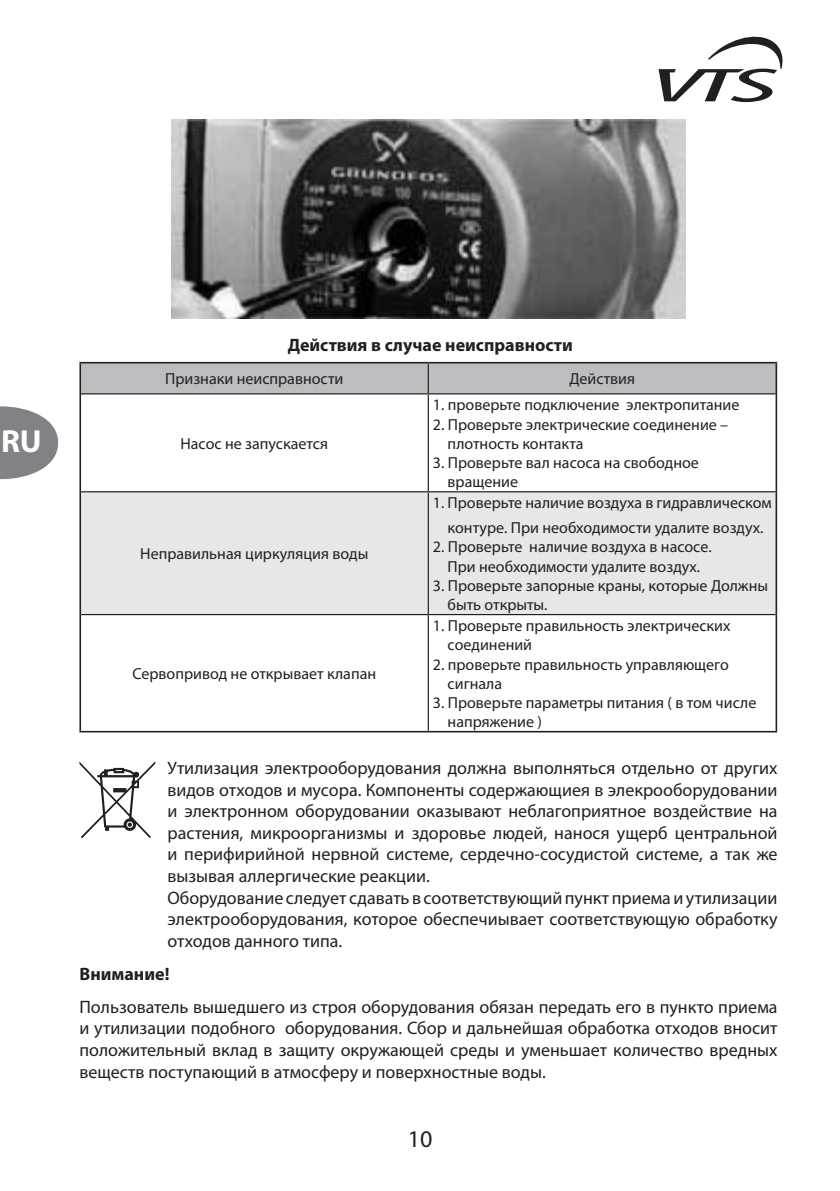
<style>
.page{position:relative;width:840px;height:1191px;background:#fff}
.page>*{position:absolute;margin:0;border:0;box-sizing:border-box;transform-origin:0 0}
.t1{font:700 32px "Myriad Pro";color:#fff}
.t2{font:24px "Myriad Pro";color:#231f20}
.t3{font:18px/21.6px "Myriad Pro";color:#231f20}
.t4{font:700 18px "Myriad Pro";color:#231f20}
.t5{font:16px/19.2px "Myriad Pro";color:#231f20}
</style>
<div class="page">
<svg style="left:0;top:406px;width:59px;height:74px"></svg>
<img style="left:171px;top:120px;width:514px;height:198px">
<div style="left:81px;top:363px;width:694px;height:30px;background:#bcbdc0"></div>
<div style="left:81px;top:492px;width:694px;height:122px;background:#e6e7e9"></div>
<hr style="left:79px;top:362px;width:349px;height:1px;background:#231f20">
<hr style="left:79px;top:363px;width:2px;height:31px;background:#231f20">
<hr style="left:428px;top:362px;width:348px;height:1px;background:#231f20">
<hr style="left:775px;top:363px;width:1px;height:31px;background:#231f20">
<hr style="left:79px;top:394px;width:2px;height:98px;background:#231f20">
<hr style="left:775px;top:394px;width:1px;height:98px;background:#231f20">
<hr style="left:79px;top:492px;width:2px;height:122px;background:#231f20">
<hr style="left:775px;top:492px;width:1px;height:122px;background:#231f20">
<hr style="left:79px;top:614px;width:2px;height:117px;background:#231f20">
<hr style="left:775px;top:614px;width:1px;height:117px;background:#231f20">
<hr style="left:79px;top:731px;width:349px;height:1px;background:#231f20">
<hr style="left:428px;top:731px;width:348px;height:1px;background:#231f20">
<hr style="left:427px;top:363px;width:1px;height:30px;background:#231f20">
<hr style="left:81px;top:393px;width:347px;height:1px;background:#231f20">
<hr style="left:428px;top:393px;width:347px;height:1px;background:#231f20">
<hr style="left:427px;top:394px;width:1px;height:97px;background:#231f20">
<hr style="left:81px;top:491px;width:347px;height:1px;background:#231f20">
<hr style="left:428px;top:491px;width:347px;height:1px;background:#231f20">
<hr style="left:427px;top:492px;width:1px;height:122px;background:#231f20">
<hr style="left:81px;top:614px;width:347px;height:1px;background:#231f20">
<hr style="left:428px;top:614px;width:347px;height:1px;background:#231f20">
<hr style="left:427px;top:615px;width:1px;height:116px;background:#231f20">
<svg style="left:79px;top:761px;width:76px;height:77px"></svg>
<svg style="left:658px;top:36px;width:124px;height:66px"></svg>
<h1 class="t1" style="left:1px;top:421px;width:42px">RU</h1>
<p class="t4" style="left:287px;top:333px;width:286px">Действия в случае неисправности</p>
<p class="t5" style="left:165px;top:369px;width:179px">Признаки неисправности</p>
<p class="t5" style="left:569px;top:369px;width:67px">Действия</p>
<p class="t5" style="left:180px;top:433px;width:149px">Насос не запускается</p>
<p class="t5" style="left:140px;top:544px;width:229px">Неправильная циркуляция воды</p>
<p class="t5" style="left:432px;top:395px;width:308px">1. проверьте подключение электропитание</p>
<p class="t5" style="left:447px;top:414px;width:282px;text-indent:-15px">2. Проверьте электрические соединение – плотность контакта</p>
<p class="t5" style="left:447px;top:453px;width:253px;text-indent:-15px">3. Проверьте вал насоса на свободное вращение</p>
<p class="t5" style="left:432px;top:490px;width:340px;line-height:24.8px;text-align:center">1. Проверьте наличие воздуха в гидравлическом контуре. При необходимости удалите воздух.</p>
<p class="t5" style="left:432px;top:537px;width:280px;text-align:center">2. Проверьте наличие воздуха в насосе.<br>При необходимости удалите воздух.</p>
<p class="t5" style="left:447px;top:575px;width:322px;text-indent:-15px">3. Проверьте запорные краны, которые Должны быть открыты.</p>
<p class="t5" style="left:447px;top:616px;width:284px;text-indent:-15px">1. Проверьте правильность электрических соединений</p>
<p class="t5" style="left:447px;top:654px;width:282px;text-indent:-15px">2. проверьте правильность управляющего сигнала</p>
<p class="t5" style="left:447px;top:692px;width:310px;text-indent:-15px">3. Проверьте параметры питания ( в том числе напряжение )</p>
<p class="t3" style="left:167px;top:757px;width:611px">Утилизация электрооборудования должна выполняться отдельно от других видов отходов и мусора. Компоненты содержающиея в элекрооборудовании и электронном оборудовании оказывают неблагоприятное воздействие на растения, микроорганизмы и здоровье людей, нанося ущерб центральной и перифирийной нервной системе, сердечно-сосудистой системе, а так же вызывая аллергические реакции.<br>Оборудование следует сдавать в соответствующий пункт приема и утилизации электрооборудования, которое обеспечиывает соответствующую обработку отходов данного типа.</p>
<p class="t4" style="left:79px;top:962px;width:91px">Внимание!</p>
<p class="t3" style="left:79px;top:995px;width:699px;text-align:justify">Пользователь вышедшего из строя оборудования обязан передать его в пункто приема и утилизации подобного оборудования. Сбор и дальнейшая обработка отходов вносит положительный вклад в защиту окружающей среды и уменьшает количество вредных веществ поступающий в атмосферу и поверхностные воды.</p>
<p class="t5" style="left:132px;top:664px;width:245px">Сервопривод не открывает клапан</p>
<h2 class="t2" style="left:407px;top:1123px;width:26px">10</h2>
</div>
